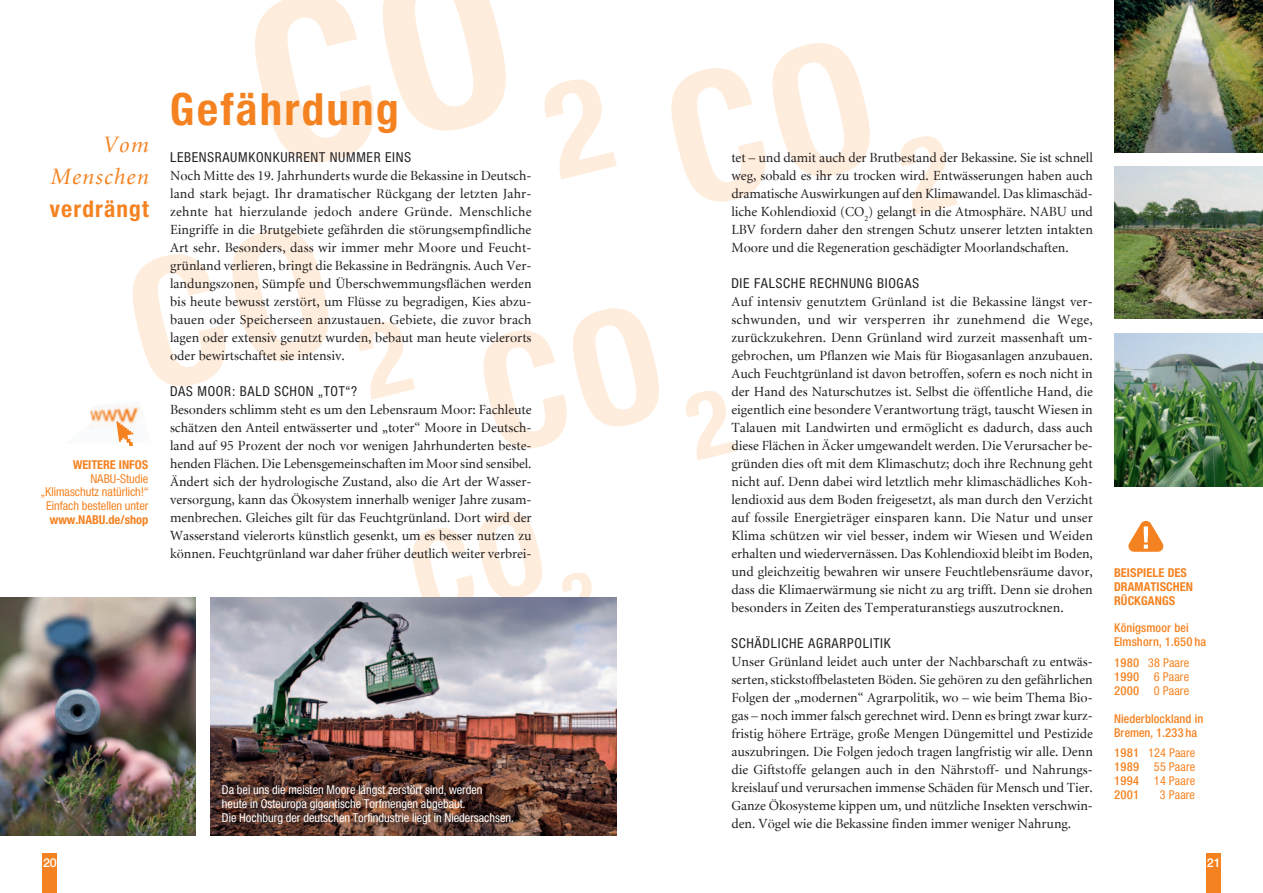
<style>
.page{position:relative;width:1263px;height:893px;background:#fff}
.page>*{position:absolute;margin:0;border:0;box-sizing:border-box;transform-origin:0 0}
.t1{font:700 45px "Neue Helvetica Condensed BQ";letter-spacing:.05em;color:#f58220}
.t2{font:italic 23.25px/32.2px "Minion";letter-spacing:.05em;color:#f58220;text-align:right}
.t3{font:700 23.25px "Neue Helvetica Condensed BQ";letter-spacing:.05em;color:#f58220}
.t4{font:13.8px/18px "Minion";letter-spacing:-.005em;color:#231f20;text-align:justify}
.t5{font:13.8px "Neue Helvetica Condensed BQ";letter-spacing:.05em;color:#231f20}
.t6{font:12.3px/13.8px "Neue Helvetica Condensed BQ";color:#fff}
.t7{font:12.3px/13.8px "Neue Helvetica Condensed BQ";color:#f58220;text-align:justify}
.t8{font:700 12.3px/13.8px "Neue Helvetica Condensed BQ";letter-spacing:.01em;color:#f58220}
.t9{font:500 12.3px/13.8px "Neue Helvetica Condensed BQ";letter-spacing:.01em;color:#f58220}
.t10{font:500 12.3px "Neue Helvetica BQ";color:#fff}
.s1{font-weight:500}
</style>
<div class="page">
<div style="left:43px;top:853px;width:14px;height:39px;background:#f58220"></div>
<div style="left:1205px;top:853px;width:15px;height:39px;background:#f58220"></div>
<img style="left:210px;top:597px;width:406px;height:239px">
<img style="left:1114px;top:167px;width:149px;height:152px">
<img style="left:1114px;top:334px;width:149px;height:152px">
<img style="left:1114px;top:0;width:149px;height:152px">
<img style="left:89px;top:405px;width:51px;height:30px">
<svg style="left:116px;top:421px;width:17px;height:25px"></svg>
<svg style="left:1128px;top:521px;width:35px;height:31px"></svg>
<img style="left:1px;top:597px;width:195px;height:239px">
<svg style="left:406px;top:597px;width:194px;height:27px;background:#85899d"></svg>
<h2 class="t2" style="left:51px;top:130px;width:100px">Vom<br>Menschen</h2>
<h2 class="t3" style="left:50px;top:200px;width:100px">verdrängt</h2>
<p class="t8" style="left:73px;top:458px;width:77px">WEITERE INFOS</p>
<p class="t7" style="left:41px;top:472px;width:109px;text-align:right">NABU-Studie „Klimaschutz natürlich!“<br>Einfach bestellen unter</p>
<p class="t8" style="left:50px;top:514px;width:100px">www.NABU.de/shop</p>
<h1 class="t1" style="left:170px;top:93px;width:230px">Gefährdung</h1>
<p class="t5" style="left:170px;top:152px;width:242px">LEBENSRAUMKONKURRENT NUMMER EINS</p>
<p class="t4" style="left:170px;top:168px;width:363px">Noch Mitte des 19. Jahrhunderts wurde die Bekassine in Deutsch&shy;land stark bejagt. Ihr dramatischer Rückgang der letzten Jahr&shy;zehnte hat hierzulande jedoch andere Gründe. Menschliche Eingriffe in die Brutgebiete gefährden die störungsempfindliche Art sehr. Besonders, dass wir immer mehr Moore und Feucht&shy;grünland verlieren, bringt die Bekassine in Bedrängnis. Auch Ver&shy;landungszonen, Sümpfe und Überschwemmungsflächen werden bis heute bewusst zerstört, um Flüsse zu begradigen, Kies abzu&shy;bauen oder Speicherseen anzustauen. Gebiete, die zuvor brach lagen oder extensiv genutzt wurden, bebaut man heute vielerorts oder bewirtschaftet sie intensiv.</p>
<p class="t5" style="left:170px;top:386px;width:189px">DAS MOOR: BALD SCHON „TOT“?</p>
<p class="t4" style="left:170px;top:402px;width:363px">Besonders schlimm steht es um den Lebensraum Moor: Fachleute schätzen den Anteil entwässerter und „toter“ Moore in Deutsch&shy;land auf 95 Prozent der noch vor wenigen Jahrhunderten beste&shy;henden Flächen. Die Lebensgemeinschaften im Moor sind sensibel.<br>Ändert sich der hydrologische Zustand, also die Art der Wasser&shy;versorgung, kann das Ökosystem innerhalb weniger Jahre zusam&shy;menbrechen. Gleiches gilt für das Feuchtgrünland. Dort wird der Wasserstand vielerorts künstlich gesenkt, um es besser nutzen zu können. Feuchtgrünland war daher früher deutlich weiter verbrei-</p>
<p class="t10" style="left:43px;top:858px;width:15px">20</p>
<p class="t6" style="left:222px;top:784px;width:293px">Da bei uns die meisten Moore längst zerstört sind, werden<br>heute in Osteuropa gigantische Torfmengen abgebaut.<br>Die Hochburg der deutschen Torfindustrie liegt in Niedersachsen.</p>
<p class="t4" style="left:731px;top:150px;width:363px">tet – und damit auch der Brutbestand der Bekassine. Sie ist schnell weg, sobald es ihr zu trocken wird. Entwässerungen haben auch dramatische Auswirkungen auf den Klimawandel. Das klimaschäd&shy;liche Kohlendioxid (CO<sub>2</sub>) gelangt in die Atmosphäre. NABU und LBV fordern daher den strengen Schutz unserer letzten intakten Moore und die Regeneration geschädigter Moorlandschaften.</p>
<p class="t5" style="left:731px;top:278px;width:189px">DIE FALSCHE RECHNUNG BIOGAS</p>
<p class="t4" style="left:731px;top:294px;width:363px">Auf intensiv genutztem Grünland ist die Bekassine längst ver&shy;schwunden, und wir versperren ihr zunehmend die Wege, zurückzukehren. Denn Grünland wird zurzeit massenhaft um&shy;gebrochen, um Pflanzen wie Mais für Biogasanlagen anzubauen.<br>Auch Feuchtgrünland ist davon betroffen, sofern es noch nicht in der Hand des Naturschutzes ist. Selbst die öffentliche Hand, die eigentlich eine besondere Verantwortung trägt, tauscht Wiesen in Talauen mit Landwirten und ermöglicht es dadurch, dass auch diese Flächen in Äcker umgewandelt werden. Die Verursacher be&shy;gründen dies oft mit dem Klimaschutz; doch ihre Rechnung geht nicht auf. Denn dabei wird letztlich mehr klimaschädliches Koh&shy;lendioxid aus dem Boden freigesetzt, als man durch den Verzicht auf fossile Energieträger einsparen kann. Die Natur und unser Klima schützen wir viel besser, indem wir Wiesen und Weiden erhalten und wiedervernässen. Das Kohlendioxid bleibt im Boden, und gleichzeitig bewahren wir unsere Feuchtlebensräume davor, dass die Klimaerwärmung sie nicht zu arg trifft. Denn sie drohen besonders in Zeiten des Temperaturanstiegs auszutrocknen.</p>
<p class="t5" style="left:731px;top:638px;width:161px">SCHÄDLICHE AGRARPOLITIK</p>
<p class="t4" style="left:731px;top:654px;width:363px">Unser Grünland leidet auch unter der Nachbarschaft zu entwäs&shy;serten, stickstoffbelasteten Böden. Sie gehören zu den gefährlichen Folgen der „modernen“ Agrarpolitik, wo – wie beim Thema Bio&shy;gas – noch immer falsch gerechnet wird. Denn es bringt zwar kurz&shy;fristig höhere Erträge, große Mengen Düngemittel und Pestizide auszubringen. Die Folgen jedoch tragen langfristig wir alle. Denn die Giftstoffe gelangen auch in den Nährstoff- und Nahrungs&shy;kreislauf und verursachen immense Schäden für Mensch und Tier.<br>Ganze Ökosysteme kippen um, und nützliche Insekten verschwin&shy;den. Vögel wie die Bekassine finden immer weniger Nahrung.</p>
<p class="t8" style="left:1114px;top:567px;width:80px">BEISPIELE DES<br>DRAMATISCHEN<br>RÜCKGANGS</p>
<p class="t9" style="left:1114px;top:622px;width:94px">Königsmoor bei<br>Elmshorn, 1.650 ha</p>
<p class="t7" style="left:1114px;top:657px;width:77px"><span class="s1">1980</span> 38 Paare <span class="s1">1990</span> 6 Paare <span class="s1">2000</span> 0 Paare</p>
<p class="t9" style="left:1114px;top:712px;width:91px">Niederblockland in<br>Bremen, 1.233 ha</p>
<p class="t7" style="left:1114px;top:747px;width:83px"><span class="s1">1981</span> 124 Paare <span class="s1">1989</span> 55 Paare <span class="s1">1994</span> 14 Paare <span class="s1">2001</span></p>
<p class="t7" style="left:1160px;top:789px;width:37px">3 Paare</p>
<p class="t10" style="left:1207px;top:858px;width:15px">21</p>
</div>
